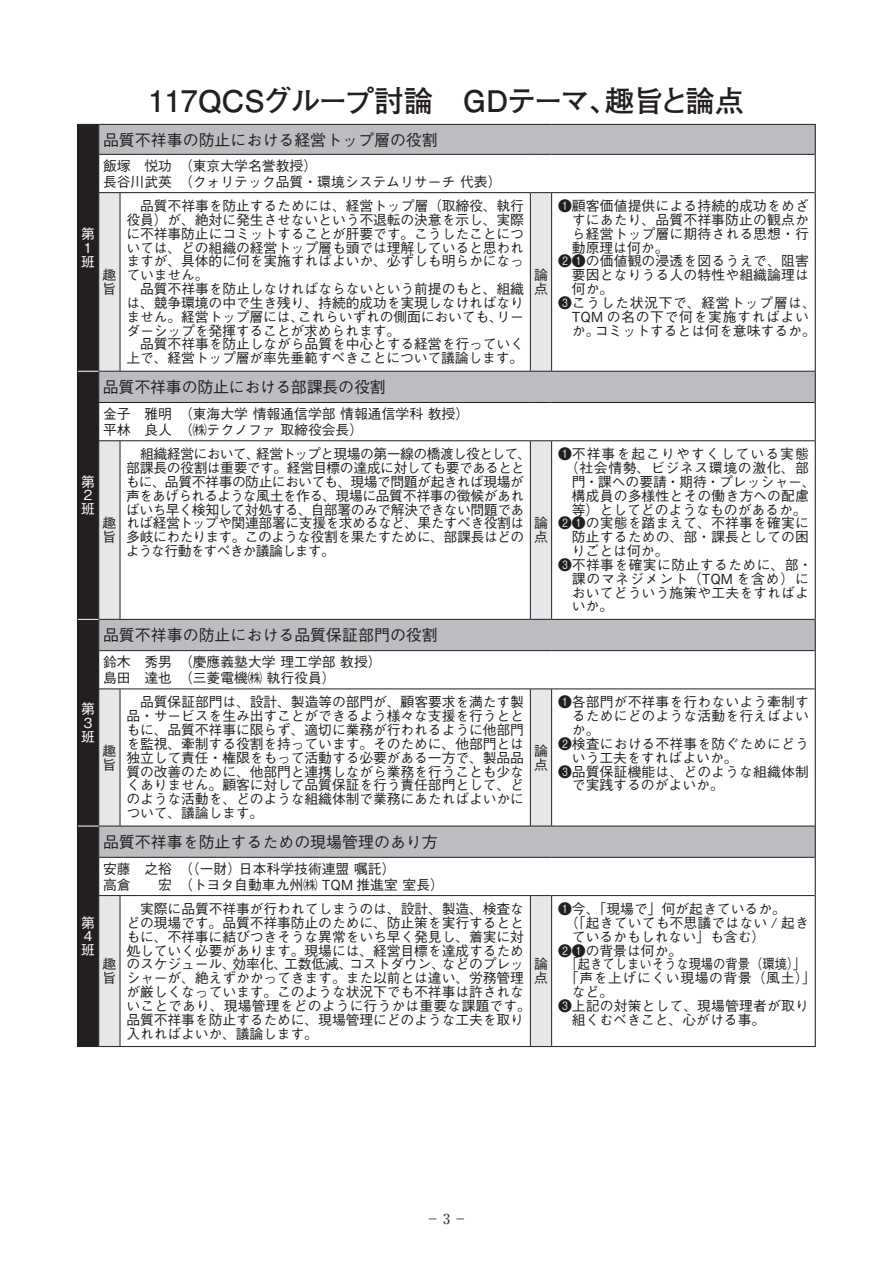
<style>
.page{position:relative;width:893px;height:1263px;background:#fff}
.page>*{position:absolute;margin:0;border:0;box-sizing:border-box;transform-origin:0 0}
.t1{font:700 29.7px "Futo Go B101 Pr 6";letter-spacing:-.03em;color:#231f20}
.t2{font:500 15.9px "Gothic BBB Pr 6";color:#231f20}
.t3{font:500 13.8px/13.8px "Gothic BBB Pr 6";color:#231f20}
.t4{font:500 13.8px/13.8px "Gothic BBB Pr 6";letter-spacing:-.04em;color:#231f20}
.t5{font:500 13.8px "Gothic BBB Pr 6";letter-spacing:.045em;color:#231f20}
.t6{font:500 13.8px "Gothic BBB Pr 6";color:#231f20;scale:.89 1}
.t7{font:500 13.8px "Gothic BBB Pr 6";letter-spacing:.03em;color:#231f20}
.t8{font:500 13.8px "Gothic BBB Pr 6";letter-spacing:.05em;color:#231f20}
.t9{font:500 13.8px "Gothic BBB Pr 6";letter-spacing:.075em;color:#231f20}
.t10{font:500 13.8px "Gothic BBB Pr 6";letter-spacing:.055em;color:#231f20}
.t11{font:500 13.8px/13.8px "Gothic BBB Pro";color:#fff}
.t12{font:13.8px "Ryumin Pr 6";color:#231f20}
</style>
<div class="page">
<svg style="left:120px;top:125px;width:695px;height:732px"></svg>
<hr style="left:120px;top:124px;width:410px;height:1px;background:#231f20">
<svg style="left:530px;top:124px;width:22px;height:1px"></svg>
<hr style="left:552px;top:124px;width:264px;height:1px;background:#231f20">
<hr style="left:120px;top:154px;width:410px;height:1px;background:#231f20">
<svg style="left:530px;top:154px;width:22px;height:1px"></svg>
<hr style="left:552px;top:154px;width:263px;height:1px;background:#231f20">
<hr style="left:120px;top:371px;width:410px;height:1px;background:#231f20">
<hr style="left:552px;top:371px;width:263px;height:1px;background:#231f20">
<hr style="left:120px;top:402px;width:410px;height:1px;background:#231f20">
<hr style="left:552px;top:402px;width:263px;height:1px;background:#231f20">
<hr style="left:120px;top:619px;width:410px;height:1px;background:#231f20">
<hr style="left:552px;top:619px;width:263px;height:1px;background:#231f20">
<hr style="left:120px;top:650px;width:410px;height:1px;background:#231f20">
<hr style="left:552px;top:650px;width:263px;height:1px;background:#231f20">
<hr style="left:120px;top:826px;width:410px;height:1px;background:#231f20">
<hr style="left:552px;top:826px;width:263px;height:1px;background:#231f20">
<hr style="left:120px;top:857px;width:410px;height:1px;background:#231f20">
<hr style="left:552px;top:857px;width:263px;height:1px;background:#231f20">
<hr style="left:120px;top:1046px;width:410px;height:1px;background:#231f20">
<hr style="left:552px;top:1046px;width:264px;height:1px;background:#231f20">
<hr style="left:120px;top:192px;width:410px;height:1px;background:#231f20">
<hr style="left:120px;top:193px;width:1px;height:178px;background:#231f20">
<hr style="left:552px;top:192px;width:263px;height:1px;background:#231f20">
<hr style="left:120px;top:440px;width:410px;height:1px;background:#231f20">
<hr style="left:120px;top:441px;width:1px;height:178px;background:#231f20">
<hr style="left:552px;top:440px;width:263px;height:1px;background:#231f20">
<hr style="left:120px;top:689px;width:410px;height:1px;background:#231f20">
<hr style="left:120px;top:689px;width:1px;height:137px;background:#231f20">
<hr style="left:552px;top:689px;width:263px;height:1px;background:#231f20">
<hr style="left:120px;top:895px;width:410px;height:1px;background:#231f20">
<hr style="left:120px;top:896px;width:1px;height:150px;background:#231f20">
<svg style="left:530px;top:192px;width:22px;height:855px;background:#d9d9db"></svg>
<hr style="left:530px;top:896px;width:1px;height:150px;background:#231f20">
<hr style="left:552px;top:895px;width:263px;height:1px;background:#231f20">
<hr style="left:551px;top:896px;width:1px;height:150px;background:#231f20">
<svg style="left:815px;top:125px;width:1px;height:29px"></svg>
<hr style="left:815px;top:154px;width:1px;height:39px;background:#231f20">
<hr style="left:815px;top:371px;width:1px;height:31px;background:#231f20">
<hr style="left:815px;top:402px;width:1px;height:39px;background:#231f20">
<hr style="left:815px;top:619px;width:1px;height:32px;background:#231f20">
<hr style="left:815px;top:651px;width:1px;height:38px;background:#231f20">
<hr style="left:815px;top:826px;width:1px;height:31px;background:#231f20">
<hr style="left:815px;top:857px;width:1px;height:38px;background:#231f20">
<hr style="left:815px;top:193px;width:1px;height:178px;background:#231f20">
<hr style="left:815px;top:441px;width:1px;height:178px;background:#231f20">
<hr style="left:815px;top:689px;width:1px;height:137px;background:#231f20">
<hr style="left:815px;top:895px;width:1px;height:151px;background:#231f20">
<svg style="left:77px;top:124px;width:43px;height:923px;background:#7e7c7e"></svg>
<p class="t11" style="left:81px;top:225px;width:15px">第<br>１班</p>
<p class="t11" style="left:81px;top:473px;width:15px">第<br>２班</p>
<p class="t11" style="left:81px;top:700px;width:15px">第<br>３班</p>
<p class="t11" style="left:81px;top:914px;width:15px">第<br>４班</p>
<h1 class="t1" style="left:148px;top:77px;width:598px">117QCSグループ討論　GDテーマ、趣旨と論点</h1>
<p class="t2" style="left:103px;top:127px;width:336px">品質不祥事の防止における経営トップ層の役割</p>
<p class="t3" style="left:103px;top:157px;width:400px;line-height:15.9px">飯塚　悦功　（東京大学名誉教授）<br>長谷川武英　（クォリテック品質・環境システムリサーチ代表）</p>
<p class="t3" style="left:102px;top:267px;width:15px">趣旨</p>
<p class="t3" style="left:126px;top:198px;width:399px;text-align:justify;text-indent:14px">品質不祥事を防止するためには、経営トップ層（取締役、執行役員）が、絶対に発生させないという不退転の決意を示し、実際に不祥事防止にコミットすることが肝要です。こうしたことについては、どの組織の経営トップ層も頭では理解していると思われますが、具体的に何を実施すればよいか、必ずしも明らかになっていません。</p>
<p class="t3" style="left:126px;top:281px;width:399px;text-align:justify;text-indent:14px">品質不祥事を防止しなければならないという前提のもと、組織は、競争環境の中で生き残り、持続的成功を実現しなければなりません。経営トップ層には、これらいずれの側面においても、リーダーシップを発揮することが求められます。</p>
<p class="t3" style="left:126px;top:336px;width:399px;text-align:right">品質不祥事を防止しながら品質を中心とする経営を行っていく上で、経営トップ層が率先垂範すべきことについて議論します。</p>
<p class="t2" style="left:103px;top:374px;width:284px">品質不祥事の防止における部課長の役割</p>
<p class="t3" style="left:103px;top:405px;width:375px;line-height:15.9px">金子　雅明　（東海大学情報通信学部情報通信学科教授）　平林　良人　（㈱テクノファ取締役会長）</p>
<p class="t3" style="left:102px;top:515px;width:15px">趣旨</p>
<p class="t4" style="left:126px;top:446px;width:407px;text-indent:14px">組織経営において、経営トップと現場の第一線の橋渡し役として、部課長の役割は重要です。経営目標の達成に対しても要であるとともに、品質不祥事の防止においても、現場で問題が起きれば現場が声をあげられるような風土を作る、現場に品質不祥事の徴候があればいち早く検知して対処する、自部署のみで解決できない問題であれば経営トップや関連部署に支援を求めるなど、果たすべき役割は多岐にわたります。このような役割を果たすために、部課長はどのような行動をすべきか議論します。</p>
<p class="t3" style="left:534px;top:267px;width:15px">論点</p>
<p class="t3" style="left:534px;top:515px;width:15px">論点</p>
<p class="t2" style="left:103px;top:622px;width:336px">品質不祥事の防止における品質保証部門の役割</p>
<p class="t3" style="left:103px;top:653px;width:280px;line-height:15.9px">鈴木　秀男　（慶應義塾大学理工学部教授）島田　達也　（三菱電機㈱執行役員）</p>
<p class="t3" style="left:102px;top:743px;width:15px">趣旨</p>
<p class="t3" style="left:126px;top:694px;width:399px;text-align:justify;text-indent:14px">品質保証部門は、設計、製造等の部門が、顧客要求を満たす製品・サービスを生み出すことができるよう様々な支援を行うとともに、品質不祥事に限らず、適切に業務が行われるように他部門を監視、牽制する役割を持っています。そのために、他部門とは独立して責任・権限をもって活動する必要がある一方で、製品品質の改善のために、他部門と連携しながら業務を行うことも少なくありません。顧客に対して品質保証を行う責任部門として、どのような活動を、どのような組織体制で業務にあたればよいかについて、議論します。</p>
<p class="t2" style="left:103px;top:829px;width:336px">品質不祥事を防止するための現場管理のあり方</p>
<p class="t3" style="left:103px;top:860px;width:342px;line-height:15.9px">安藤　之裕　（（一財）日本科学技術連盟嘱託）<br>高倉　　宏　（トヨタ自動車九州㈱ TQM 推進室室長）</p>
<p class="t3" style="left:102px;top:956px;width:15px">趣旨</p>
<p class="t3" style="left:126px;top:901px;width:406px;text-indent:14px">実際に品質不祥事が行われてしまうのは、設計、製造、検査などの現場です。品質不祥事防止のために、防止策を実行するとともに、不祥事に結びつきそうな異常をいち早く発見し、着実に対処していく必要があります。現場には、経営目標を達成するためのスケジュール、効率化、工数低減、コストダウン、などのプレッシャーが、絶えずかかってきます。また以前とは違い、労務管理が厳しくなっています。このような状況下でも不祥事は許されないことであり、現場管理をどのように行うかは重要な課題です。品質不祥事を防止するために、現場管理にどのような工夫を取り入れればよいか、議論します。</p>
<p class="t3" style="left:534px;top:743px;width:15px">論点</p>
<p class="t3" style="left:534px;top:956px;width:15px">論点</p>
<p class="t3" style="left:558px;top:198px;width:252px">❶顧客価値提供による持続的成功をめざ</p>
<p class="t3" style="left:572px;top:212px;width:238px">すにあたり、品質不祥事防止の観点か</p>
<p class="t3" style="left:572px;top:226px;width:238px">ら経営トップ層に期待される思想・行</p>
<p class="t3" style="left:572px;top:240px;width:98px">動原理は何か。</p>
<p class="t3" style="left:558px;top:253px;width:252px">❷❶の価値観の浸透を図るうえで、阻害</p>
<p class="t3" style="left:572px;top:267px;width:239px">要因となりうる人の特性や組織論理は</p>
<p class="t3" style="left:572px;top:281px;width:43px">何か。</p>
<p class="t5" style="left:558px;top:292px;width:259px">❸こうした状況下で、経営トップ層は、</p>
<p class="t8" style="left:572px;top:305px;width:239px">TQM の名の下で何を実施すればよい</p>
<p class="t3" style="left:572px;top:323px;width:245px">か。コミットするとは何を意味するか。</p>
<p class="t9" style="left:558px;top:443px;width:252px">❶不祥事を起こりやすくしている実態</p>
<p class="t5" style="left:565px;top:457px;width:246px">（社会情勢、ビジネス環境の激化、部</p>
<p class="t3" style="left:572px;top:474px;width:245px">門・課への要請・期待・プレッシャー、</p>
<p class="t3" style="left:572px;top:488px;width:239px">構成員の多様性とその働き方への配慮</p>
<p class="t3" style="left:572px;top:502px;width:236px">等）としてどのようなものがあるか。</p>
<p class="t3" style="left:558px;top:515px;width:252px">❷❶の実態を踏まえて、不祥事を確実に</p>
<p class="t3" style="left:572px;top:529px;width:239px">防止するための、部・課長としての困</p>
<p class="t3" style="left:572px;top:543px;width:98px">りごとは何か。</p>
<p class="t7" style="left:558px;top:554px;width:256px">❸不祥事を確実に防止するために、部・</p>
<p class="t10" style="left:572px;top:567px;width:238px">課のマネジメント（TQM を含め）に</p>
<p class="t3" style="left:572px;top:584px;width:239px">おいてどういう施策や工夫をすればよ</p>
<p class="t3" style="left:572px;top:598px;width:43px">いか。</p>
<p class="t3" style="left:558px;top:694px;width:252px">❶各部門が不祥事を行わないよう牽制す</p>
<p class="t3" style="left:572px;top:708px;width:239px">るためにどのような活動を行えばよい</p>
<p class="t3" style="left:572px;top:722px;width:29px">か。</p>
<p class="t3" style="left:558px;top:736px;width:252px">❷検査における不祥事を防ぐためにどう</p>
<p class="t3" style="left:572px;top:750px;width:167px">いう工夫をすればよいか。</p>
<p class="t3" style="left:558px;top:763px;width:252px">❸品質保証機能は、どのような組織体制</p>
<p class="t3" style="left:572px;top:777px;width:154px">で実践するのがよいか。</p>
<p class="t3" style="left:558px;top:901px;width:230px">❶今、「現場で」何が起きているか。</p>
<p class="t3" style="left:565px;top:915px;width:246px">（「起きていても不思議ではない / 起き</p>
<p class="t3" style="left:572px;top:929px;width:195px">ているかもしれない」も含む）</p>
<p class="t3" style="left:558px;top:942px;width:126px">❷❶の背景は何か。</p>
<p class="t6" style="left:566px;top:953px;width:271px">「起きてしまいそうな現場の背景（環境）」</p>
<p class="t5" style="left:565px;top:967px;width:252px">「声を上げにくい現場の背景（風土）」</p>
<p class="t3" style="left:572px;top:984px;width:43px">など。</p>
<p class="t3" style="left:558px;top:998px;width:252px">❸上記の対策として、現場管理者が取り</p>
<p class="t3" style="left:572px;top:1012px;width:195px">組くむべきこと、心がける事。</p>
<p class="t12" style="left:426px;top:1208px;width:43px">－3－</p>
</div>
